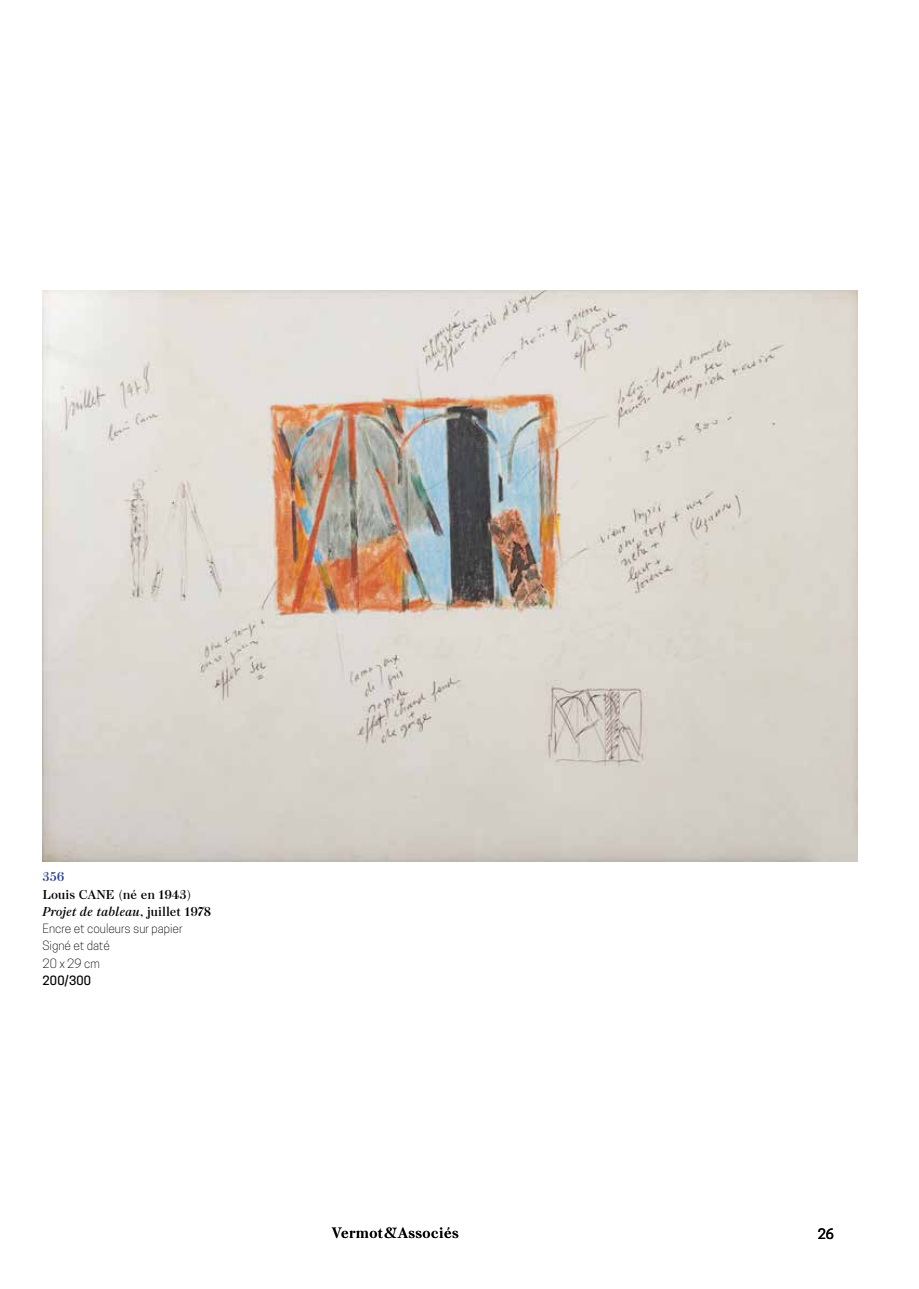
<style>
.page{position:relative;width:919px;height:1289px;background:#fff}
.page>*{position:absolute;margin:0;border:0;box-sizing:border-box;transform-origin:0 0}
.t1{font:13.8px "Peckham";letter-spacing:.03em;color:#000}
.t2{font:500 13.5px "Cooper Hewitt";color:#000}
.t3{font:12px/17.2px "Peckham";color:#000}
.t4{font:300 12px/17.2px "Cooper Hewitt";color:#000}
.t5{font:500 12px "Cooper Hewitt";letter-spacing:.02em;color:#000}
.t6{font:12px "Peckham";color:#25408f}
.s1{font-style:italic}
</style>
<div class="page">
<img style="left:43px;top:291px;width:814px;height:570px">
<p class="t6" style="left:43px;top:867px;width:23px">356</p>
<p class="t3" style="left:43px;top:884px;width:170px">Louis CANE (né en 1943)<br><span class="s1">Projet de tableau</span>, juillet 1978</p>
<p class="t4" style="left:43px;top:919px;width:142px">Encre et couleurs sur papier<br>Signé et daté<br>20 x 29 cm</p>
<p class="t5" style="left:43px;top:973px;width:50px">200/300</p>
<p class="t1" style="left:332px;top:1221px;width:128px">Vermot&amp;Associés</p>
<p class="t2" style="left:817px;top:1225px;width:18px">26</p>
</div>
